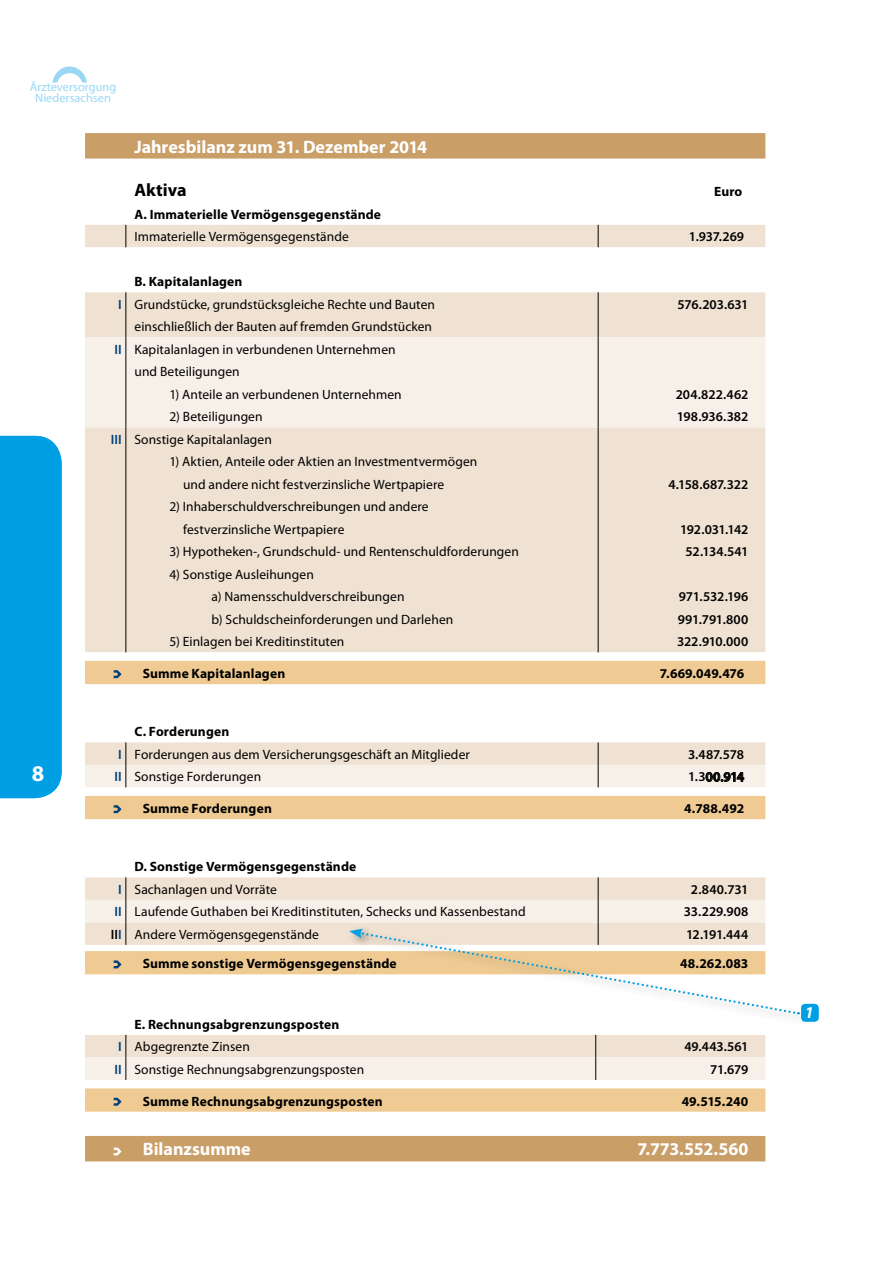
<style>
.page{position:relative;width:893px;height:1263px;background:#fff}
.page>*{position:absolute;margin:0;border:0;box-sizing:border-box;transform-origin:0 0}
.t1{font:700 22.5px "Myriad Pro";color:#fff}
.t2{font:700 18px "Myriad Pro";color:#fff}
.t3{font:700 18px "Myriad Pro";letter-spacing:-.005em;color:#000}
.t4{font:italic 700 16.5px "Myriad Pro";color:#fff}
.t5{font:13.5px/22.5px "Myriad Pro";letter-spacing:.005em;color:#000}
.t6{font:700 13.5px/22.5px "Myriad Pro";letter-spacing:.01em;color:#000}
.t7{font:600 13.5px/22.5px "Myriad Pro";letter-spacing:-.01em;color:#000}
.t8{font:12.3px/10.8px "Myriad Pro";color:#99d8f4;text-align:center}
.s1{font-weight:600;color:#00417b}
.s2{font-weight:700}
.s3{font-weight:400}
.s4{font-weight:600}
</style>
<div class="page">
<div style="left:85px;top:225px;width:680px;height:23px;background:#f0e2d2"></div>
<div style="left:85px;top:292px;width:680px;height:360px;background:#f0e2d2"></div>
<div style="left:85px;top:337px;width:680px;height:90px;background:#f7f0e8"></div>
<hr style="left:598px;top:292px;width:1px;height:45px;background:#000">
<hr style="left:598px;top:337px;width:1px;height:90px;background:#000">
<hr style="left:598px;top:427px;width:1px;height:225px;background:#000">
<hr style="left:126px;top:292px;width:1px;height:45px;background:#000">
<hr style="left:126px;top:337px;width:1px;height:90px;background:#000">
<hr style="left:126px;top:427px;width:1px;height:225px;background:#000">
<svg style="left:85px;top:652px;width:680px;height:32px"></svg>
<svg style="left:85px;top:742px;width:680px;height:77px;background:#f1e1c9"></svg>
<svg style="left:85px;top:1035px;width:680px;height:77px;background:#f2e2ca"></svg>
<div style="left:85px;top:1136px;width:680px;height:25px;background:#ca9e67"></div>
<svg style="left:85px;top:133px;width:680px;height:26px;background:#ca9f69"></svg>
<svg style="left:85px;top:877px;width:714px;height:138px"></svg>
<div style="left:801px;top:1004px;width:18px;height:18px;background:#009fe3;border-radius:4px"></div>
<div style="left:0;top:436px;width:62px;height:362px;background:#009fe3"></div>
<svg style="left:52px;top:66px;width:35px;height:17px"></svg>
<p class="t8" style="left:30px;top:82px;width:88px">Ärzteversorgung<br>Niedersachsen</p>
<h2 class="t2" style="left:134px;top:135px;width:294px">Jahresbilanz zum 31. Dezember 2014</h2>
<h2 class="t3" style="left:134px;top:178px;width:54px">Aktiva</h2>
<p class="t6" style="left:134px;top:203px;width:248px">A. Immaterielle Vermögensgegenstände</p>
<p class="t6" style="left:714px;top:180px;width:30px">Euro</p>
<p class="t5" style="left:135px;top:225px;width:216px">Immaterielle Vermögensgegenstände</p>
<p class="t7" style="left:689px;top:225px;width:57px">1.937.269</p>
<p class="t6" style="left:134px;top:270px;width:110px">B. Kapitalanlagen</p>
<p class="t5" style="left:118px;top:293px;width:318px"><span class="s1">I</span> Grundstücke, grundstücksgleiche Rechte und Bauten</p>
<p class="t5" style="left:135px;top:315px;width:299px">einschließlich der Bauten auf fremden Grundstücken</p>
<p class="t7" style="left:678px;top:293px;width:72px">576.203.631</p>
<p class="t5" style="left:135px;top:338px;width:263px;text-indent:-20px"><span class="s1">II</span> Kapitalanlagen in verbundenen Unternehmen und Beteiligungen</p>
<p class="t5" style="left:170px;top:383px;width:234px">1) Anteile an verbundenen Unternehmen</p>
<p class="t5" style="left:170px;top:405px;width:95px">2) Beteiligungen</p>
<p class="t5" style="left:111px;top:428px;width:163px"><span class="s1">III</span> Sonstige Kapitalanlagen</p>
<p class="t5" style="left:183px;top:450px;width:296px;text-indent:-14px">1) Aktien, Anteile oder Aktien an Investmentvermögen und andere nicht festverzinsliche Wertpapiere</p>
<p class="t5" style="left:183px;top:495px;width:247px;text-indent:-14px">2) Inhaberschuldverschreibungen und andere festverzinsliche Wertpapiere</p>
<p class="t5" style="left:170px;top:540px;width:351px">3) Hypotheken-, Grundschuld- und Rentenschuldforderungen</p>
<p class="t5" style="left:212px;top:563px;width:243px;text-indent:-42px">4) Sonstige Ausleihungen<br>a) Namensschuldverschreibungen<br>b) Schuldscheinforderungen und Darlehen</p>
<p class="t5" style="left:170px;top:630px;width:176px">5) Einlagen bei Kreditinstituten</p>
<p class="t7" style="left:676px;top:383px;width:74px">204.822.462<br>198.936.382</p>
<p class="t7" style="left:668px;top:473px;width:82px">4.158.687.322</p>
<p class="t7" style="left:680px;top:518px;width:70px;text-align:center">192.031.142<br>52.134.541</p>
<p class="t7" style="left:677px;top:585px;width:73px;text-align:justify">971.532.196<br>991.791.800<br>322.910.000</p>
<p class="t6" style="left:143px;top:662px;width:144px">Summe Kapitalanlagen</p>
<p class="t6" style="left:660px;top:662px;width:86px">7.669.049.476</p>
<h1 class="t1" style="left:32px;top:759px;width:14px">8</h1>
<p class="t5" style="left:118px;top:720px;width:353px;text-indent:16px"><span class="s2">C. Forderungen<br></span><span class="s1">I</span> Forderungen aus dem Versicherungsgeschäft an Mitglieder</p>
<p class="t7" style="left:688px;top:743px;width:58px">3.487.578</p>
<p class="t5" style="left:114px;top:765px;width:148px"><span class="s1">II</span> Sonstige Forderungen</p>
<p class="t7" style="left:688px;top:765px;width:58px">1.300.914</p>
<p class="t6" style="left:143px;top:797px;width:131px">Summe Forderungen</p>
<p class="t6" style="left:684px;top:797px;width:61px">4.788.492</p>
<p class="t6" style="left:118px;top:855px;width:240px;text-indent:16px">D. Sonstige Vermögensgegenstände<br><span class="s1">I</span> <span class="s3">Sachanlagen und Vorräte</span></p>
<p class="t7" style="left:691px;top:878px;width:59px">2.840.731</p>
<p class="t5" style="left:114px;top:900px;width:413px"><span class="s1">II</span> Laufende Guthaben bei Kreditinstituten, Schecks und Kassenbestand</p>
<p class="t7" style="left:684px;top:900px;width:66px">33.229.908</p>
<p class="t5" style="left:111px;top:923px;width:210px"><span class="s4">II</span><span class="s1">I</span> Andere Vermögensgegenstände</p>
<p class="t7" style="left:686px;top:923px;width:64px">12.191.444</p>
<p class="t6" style="left:143px;top:952px;width:255px">Summe sonstige Vermögensgegenstände</p>
<p class="t6" style="left:680px;top:952px;width:70px">48.262.083</p>
<p class="t6" style="left:118px;top:1013px;width:223px;text-indent:16px">E. Rechnungsabgrenzungsposten<br><span class="s1">I</span> <span class="s3">Abgegrenzte Zinsen</span></p>
<p class="t7" style="left:684px;top:1035px;width:66px">49.443.561</p>
<p class="t5" style="left:114px;top:1058px;width:251px"><span class="s1">II</span> Sonstige Rechnungsabgrenzungsposten</p>
<p class="t7" style="left:710px;top:1058px;width:40px">71.679</p>
<p class="t6" style="left:143px;top:1089px;width:241px">Summe Rechnungsabgrenzungsposten</p>
<p class="t6" style="left:682px;top:1089px;width:68px">49.515.240</p>
<h2 class="t2" style="left:143px;top:1138px;width:109px">Bilanzsumme</h2>
<h2 class="t2" style="left:637px;top:1138px;width:112px">7.773.552.560</h2>
<p class="t4" style="left:805px;top:1002px;width:10px">1</p>
</div>
